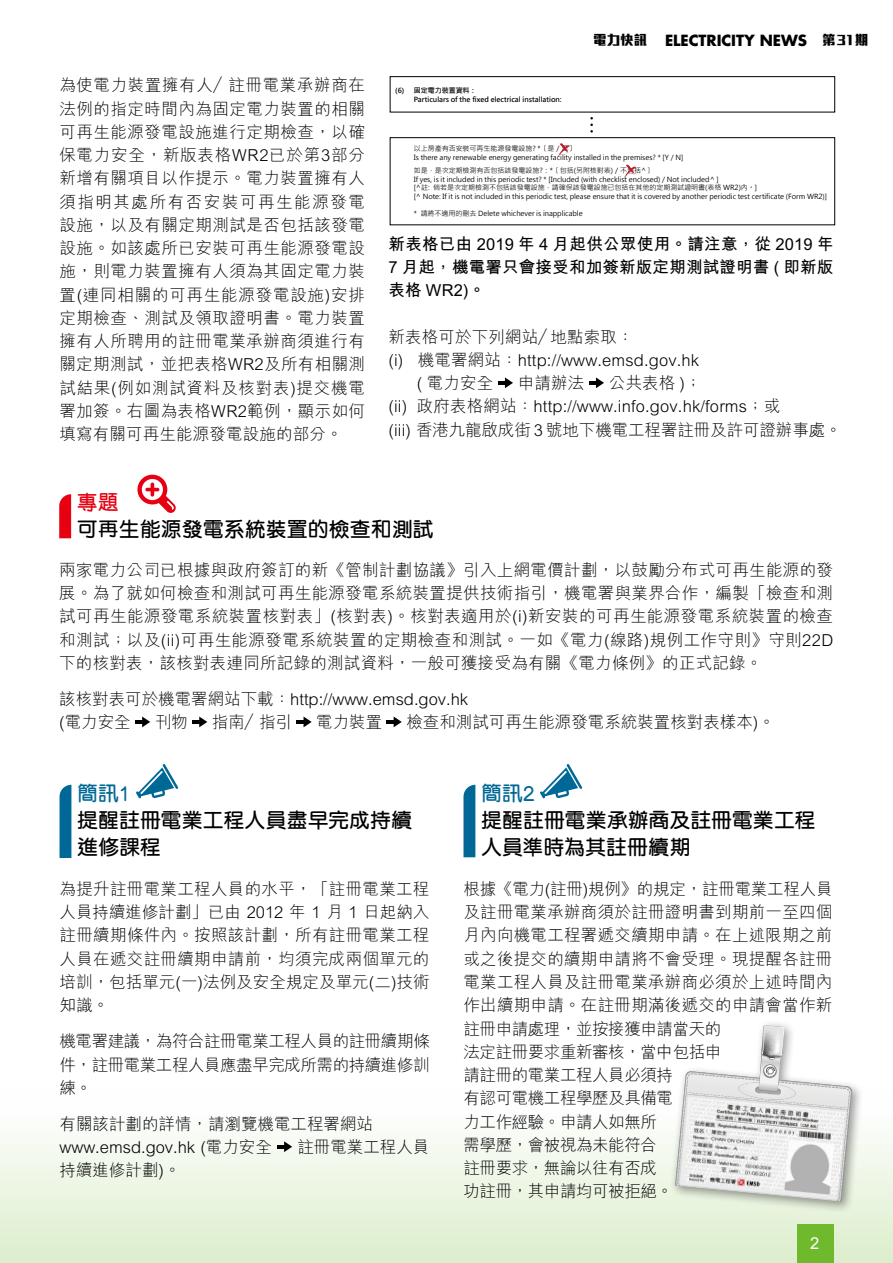
<style>
.page{position:relative;width:893px;height:1263px;background:#fff}
.page>*{position:absolute;margin:0;border:0;box-sizing:border-box;transform-origin:0 0}
.t1{font:600 21px/27px "M Yuen HK";color:#000}
.t2{font:600 21px "M Yuen HK";color:#006896}
.t3{font:600 21px "M Yuen HK";color:#e60012}
.t4{font:300 16.5px/23.2px "M Hei HK";letter-spacing:.005em;color:#000;text-align:justify}
.t5{font:700 16.5px/23.2px "M Hei HK";letter-spacing:.015em;color:#000;text-align:justify}
.t6{font:700 16.5px "M Hei HK";color:#fff}
.t7{font:700 15px "Futura";letter-spacing:-.005em;color:#000}
.t8{font:7.05px/8.9px "Microsoft Jheng Hei";letter-spacing:-.005em;color:#000}
.t9{font:700 7.05px/8.9px "Microsoft Jheng Hei";letter-spacing:-.005em;color:#000}
.s1{font-family:"M Stiff Hei HK";font-weight:800;font-size:13.5px}
</style>
<div class="page">
<div style="left:0;top:1090px;width:893px;height:173px;background:linear-gradient(to bottom,#fff,#dceecc)"></div>
<svg style="left:498px;top:377px;width:15px;height:11px"></svg>
<svg style="left:589px;top:377px;width:15px;height:11px"></svg>
<div style="left:390px;top:76px;width:445px;height:37px;border:1px solid #000"></div>
<div style="left:390px;top:137px;width:445px;height:88px;border:1px solid #000"></div>
<svg style="left:558px;top:143px;width:12px;height:14px"></svg>
<svg style="left:624px;top:164px;width:12px;height:15px"></svg>
<svg style="left:590px;top:117px;width:3px;height:16px"></svg>
<svg style="left:59px;top:494px;width:12px;height:44px"></svg>
<svg style="left:137px;top:475px;width:39px;height:38px"></svg>
<svg style="left:135px;top:716px;width:15px;height:11px"></svg>
<svg style="left:192px;top:716px;width:15px;height:11px"></svg>
<svg style="left:297px;top:716px;width:15px;height:11px"></svg>
<svg style="left:387px;top:716px;width:15px;height:11px"></svg>
<svg style="left:60px;top:785px;width:11px;height:73px"></svg>
<svg style="left:136px;top:764px;width:42px;height:34px"></svg>
<svg style="left:463px;top:785px;width:12px;height:72px"></svg>
<svg style="left:540px;top:764px;width:42px;height:34px"></svg>
<svg style="left:277px;top:1141px;width:15px;height:11px"></svg>
<div style="left:670px;top:1019px;width:194px;height:194px;background:#000;opacity:.4"></div>
<svg style="left:675px;top:1025px;width:177px;height:177px"></svg>
<img style="left:684px;top:1098px;width:161px;height:99px">
<div style="left:797px;top:1225px;width:36px;height:38px;background:#6fba2c"></div>
<p class="t4" style="left:59px;top:73px;width:307px">為使電力裝置擁有人／註冊電業承辦商在法例的指定時間內為固定電力裝置的相關可再生能源發電設施進行定期檢查，以確保電力安全，新版表格WR2已於第3部分新增有關項目以作提示。電力裝置擁有人須指明其處所有否安裝可再生能源發電設施，以及有關定期測試是否包括該發電設施。如該處所已安裝可再生能源發電設施，則電力裝置擁有人須為其固定電力裝置(連同相關的可再生能源發電設施)安排定期檢查、測試及領取證明書。電力裝置擁有人所聘用的註冊電業承辦商須進行有關定期測試，並把表格WR2及所有相關測試結果(例如測試資料及核對表)提交機電署加簽。右圖為表格WR2範例，顯示如何填寫有關可再生能源發電設施的部分。</p>
<p class="t9" style="left:414px;top:86px;width:149px;text-indent:-19px">(6) 固定電力裝置資料：<br>Particulars of the fixed electrical installation:</p>
<p class="t7" style="left:593px;top:30px;width:277px"><span class="s1">電力快訊</span> ELECTRICITY NEWS <span class="s1">第31期</span></p>
<p class="t8" style="left:414px;top:144px;width:271px">以上房產有否安裝可再生能源發電設施? *〔是／否〕<br>Is there any renewable energy generating facility installed in the premises? * [Y / N]</p>
<p class="t8" style="left:414px;top:166px;width:415px">如是，是次定期檢測有否包括該發電設施?：*〔包括(另附核對表)／不包括^〕<br>If yes, is it included in this periodic test? * [Included (with checklist enclosed) / Not included^ ]<br>[^註: 倘若是次定期檢測不包括該發電設施，請確保該發電設施已包括在其他的定期測試證明書(表格 WR2)內。]<br>[^ Note: If it is not included in this periodic test, please ensure that it is covered by another periodic test certificate (Form WR2)]</p>
<p class="t8" style="left:414px;top:209px;width:170px">* 請將不適用的刪去 Delete whichever is inapplicable</p>
<p class="t5" style="left:388px;top:231px;width:446px">新表格已由 2019 年 4 月起供公眾使用。請注意，從 2019 年7 月起，機電署只會接受和加簽新版定期測試證明書 ( 即新版表格 WR2)。</p>
<p class="t4" style="left:388px;top:324px;width:247px">新表格可於下列網站／地點索取：</p>
<p class="t4" style="left:388px;top:348px;width:312px">(i) 機電署網站：http://www.emsd.gov.hk</p>
<p class="t4" style="left:417px;top:371px;width:78px">( 電力安全</p>
<p class="t4" style="left:518px;top:371px;width:68px">申請辦法</p>
<p class="t4" style="left:388px;top:371px;width:455px;text-align:left;text-indent:220px">公共表格 )；<br>(ii) 政府表格網站：http://www.info.gov.hk/forms；或<br>(iii) 香港九龍啟成街 3 號地下機電工程署註冊及許可證辦事處。</p>
<p class="t3" style="left:77px;top:488px;width:43px">專題</p>
<p class="t1" style="left:77px;top:515px;width:359px">可再生能源發電系統裝置的檢查和測試</p>
<p class="t4" style="left:59px;top:558px;width:776px">兩家電力公司已根據與政府簽訂的新《管制計劃協議》引入上網電價計劃，以鼓勵分布式可再生能源的發展。為了就如何檢查和測試可再生能源發電系統裝置提供技術指引，機電署與業界合作，編製「檢查和測試可再生能源發電系統裝置核對表」(核對表)。核對表適用於(i)新安裝的可再生能源發電系統裝置的檢查和測試；以及(ii)可再生能源發電系統裝置的定期檢查和測試。一如《電力(線路)規例工作守則》守則22D下的核對表，該核對表連同所記錄的測試資料，一般可獲接受為有關《電力條例》的正式記錄。</p>
<p class="t4" style="left:59px;top:687px;width:410px">該核對表可於機電署網站下載：http://www.emsd.gov.hk (電力安全</p>
<p class="t4" style="left:155px;top:710px;width:34px">刊物</p>
<p class="t4" style="left:212px;top:710px;width:82px">指南／指引</p>
<p class="t4" style="left:316px;top:710px;width:67px">電力裝置</p>
<p class="t4" style="left:406px;top:710px;width:370px">檢查和測試可再生能源發電系統裝置核對表樣本)。</p>
<p class="t2" style="left:77px;top:779px;width:55px">簡訊1</p>
<p class="t1" style="left:77px;top:805px;width:337px">提醒註冊電業工程人員盡早完成持續進修課程</p>
<p class="t4" style="left:60px;top:877px;width:372px">為提升註冊電業工程人員的水平，「註冊電業工程人員持續進修計劃」已由 2012 年 1 月 1 日起納入註冊續期條件內。按照該計劃，所有註冊電業工程人員在遞交註冊續期申請前，均須完成兩個單元的培訓，包括單元(一)法例及安全規定及單元(二)技術知識。</p>
<p class="t4" style="left:60px;top:1029px;width:372px">機電署建議，為符合註冊電業工程人員的註冊續期條件，註冊電業工程人員應盡早完成所需的持續進修訓練。</p>
<p class="t4" style="left:60px;top:1111px;width:315px">有關該計劃的詳情，請瀏覽機電工程署網站www.emsd.gov.hk (電力安全</p>
<p class="t4" style="left:297px;top:1135px;width:133px">註冊電業工程人員</p>
<p class="t4" style="left:60px;top:1158px;width:122px">持續進修計劃)。</p>
<p class="t2" style="left:481px;top:779px;width:55px">簡訊2</p>
<p class="t1" style="left:481px;top:805px;width:336px">提醒註冊電業承辦商及註冊電業工程人員準時為其註冊續期</p>
<p class="t4" style="left:463px;top:877px;width:371px;text-align:left">根據《電力(註冊)規例》的規定，註冊電業工程人員及註冊電業承辦商須於註冊證明書到期前一至四個月內向機電工程署遞交續期申請。在上述限期之前或之後提交的續期申請將不會受理。現提醒各註冊電業工程人員及註冊電業承辦商必須於上述時間內作出續期申請。在註冊期滿後遞交的申請會當作新註冊申請處理，並按接獲申請當天的<br>法定註冊要求重新審核，當中包括申<br>請註冊的電業工程人員必須持<br>有認可電機工程學歷及具備電<br>力工作經驗。申請人如無所<br>需學歷，會被視為未能符合<br>註冊要求，無論以往有否成<br>功註冊，其申請均可被拒絕。</p>
<p class="t6" style="left:810px;top:1231px;width:11px">2</p>
</div>
